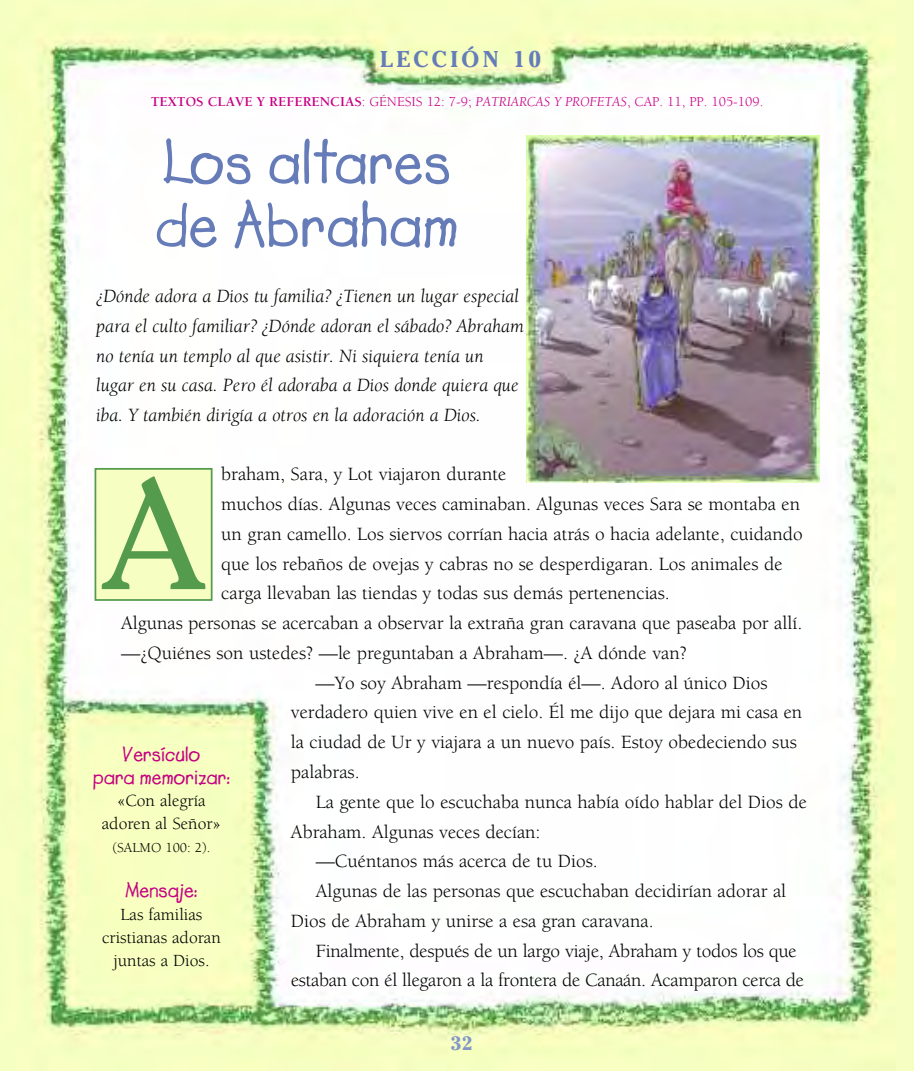
<style>
.page{position:relative;width:914px;height:1071px;background:#fff}
.page>*{position:absolute;margin:0;border:0;box-sizing:border-box;transform-origin:0 0}
.t1{font:155.4px "Cheltenham";color:#549b4d}
.t2{font:700 63px/63px "Lemonade";color:#657cb8}
.t3{font:700 22.75px "Cheltenham";letter-spacing:.15em;color:#657cb8}
.t4{font:700 21px/22.8px "Lemonade";color:#c60083;text-align:center}
.t5{font:19.25px "Berkeley";color:#000}
.t6{font:italic 19.25px/29.8px "Berkeley";color:#000}
.t7{font:700 19.25px "Cheltenham";color:#8496c6}
.t8{font:17.5px/22.8px "Berkeley";color:#000;text-align:center}
.t9{font:14px "Berkeley";color:#c60083}
.t10{font:14px "Berkeley";color:#000}
.s1{font-weight:700}
.s2{font-style:italic}
</style>
<div class="page">
<img style="left:0;top:0;width:914px;height:1071px">
<div style="left:96px;top:470px;width:115px;height:129px;background:#f6ffc1"></div>
<div style="left:94px;top:468px;width:118px;height:133px;border:2px solid #549b4d"></div>
<img style="left:526px;top:136px;width:293px;height:347px">
<p class="t3" style="left:380px;top:51px;width:163px">LECCIÓN 10</p>
<p class="t9" style="left:151px;top:96px;width:614px"><span class="s1">TEXTOS CLAVE Y REFERENCIAS</span>: GÉNESIS 12: 7-9; <span class="s2">PATRIARCAS Y PROFETAS</span>, CAP. 11, PP. 105-109.</p>
<h2 class="t2" style="left:155px;top:130px;width:305px">Los altares de Abraham</h2>
<p class="t6" style="left:96px;top:283px;width:429px">¿Dónde adora a Dios tu familia? ¿Tienen un lugar especial para el culto familiar? ¿Dónde adoran el sábado? Abraham no tenía un templo al que asistir. Ni siquiera tenía un lugar en su casa. Pero él adoraba a Dios donde quiera que iba. Y también dirigía a otros en la adoración a Dios.</p>
<p class="t5" style="left:221px;top:467px;width:286px">braham, Sara, y Lot viajaron durante</p>
<p class="t5" style="left:221px;top:497px;width:580px">muchos días. Algunas veces caminaban. Algunas veces Sara se montaba en</p>
<p class="t5" style="left:221px;top:526px;width:583px">un gran camello. Los siervos corrían hacia atrás o hacia adelante, cuidando</p>
<p class="t5" style="left:221px;top:556px;width:562px">que los rebaños de ovejas y cabras no se desperdigaran. Los animales de</p>
<p class="t5" style="left:221px;top:586px;width:450px">carga llevaban las tiendas y todas sus demás pertenencias.</p>
<p class="t5" style="left:121px;top:616px;width:682px">Algunas personas se acercaban a observar la extraña gran caravana que paseaba por allí.</p>
<p class="t5" style="left:121px;top:645px;width:567px">—¿Quiénes son ustedes? —le preguntaban a Abraham—. ¿A dónde van?</p>
<p class="t5" style="left:315px;top:675px;width:453px">—Yo soy Abraham —respondía él—. Adoro al único Dios</p>
<p class="t5" style="left:291px;top:705px;width:513px">verdadero quien vive en el cielo. Él me dijo que dejara mi casa en</p>
<p class="t5" style="left:291px;top:735px;width:507px">la ciudad de Ur y viajara a un nuevo país. Estoy obedeciendo sus</p>
<p class="t5" style="left:291px;top:764px;width:70px">palabras.</p>
<p class="t5" style="left:316px;top:794px;width:492px">La gente que lo escuchaba nunca había oído hablar del Dios de</p>
<p class="t5" style="left:291px;top:824px;width:251px">Abraham. Algunas veces decían:</p>
<p class="t5" style="left:316px;top:854px;width:283px">—Cuéntanos más acerca de tu Dios.</p>
<p class="t5" style="left:316px;top:883px;width:472px">Algunas de las personas que escuchaban decidirían adorar al</p>
<p class="t5" style="left:291px;top:913px;width:364px">Dios de Abraham y unirse a esa gran caravana.</p>
<p class="t5" style="left:316px;top:943px;width:482px">Finalmente, después de un largo viaje, Abraham y todos los que</p>
<p class="t5" style="left:291px;top:973px;width:514px">estaban con él llegaron a la frontera de Canaán. Acamparon cerca de</p>
<h1 class="t1" style="left:102px;top:445px;width:104px">A</h1>
<p class="t4" style="left:93px;top:742px;width:139px">Versículo<br>para memorizar:</p>
<p class="t8" style="left:102px;top:791px;width:121px">«Con alegría adoren al Señor»</p>
<p class="t10" style="left:112px;top:842px;width:99px">(SALMO 100: 2).</p>
<p class="t4" style="left:125px;top:879px;width:74px">Mensaje:</p>
<p class="t8" style="left:102px;top:905px;width:120px">Las familias cristianas adoran juntas a Dios.</p>
<p class="t7" style="left:450px;top:1036px;width:23px">32</p>
</div>
